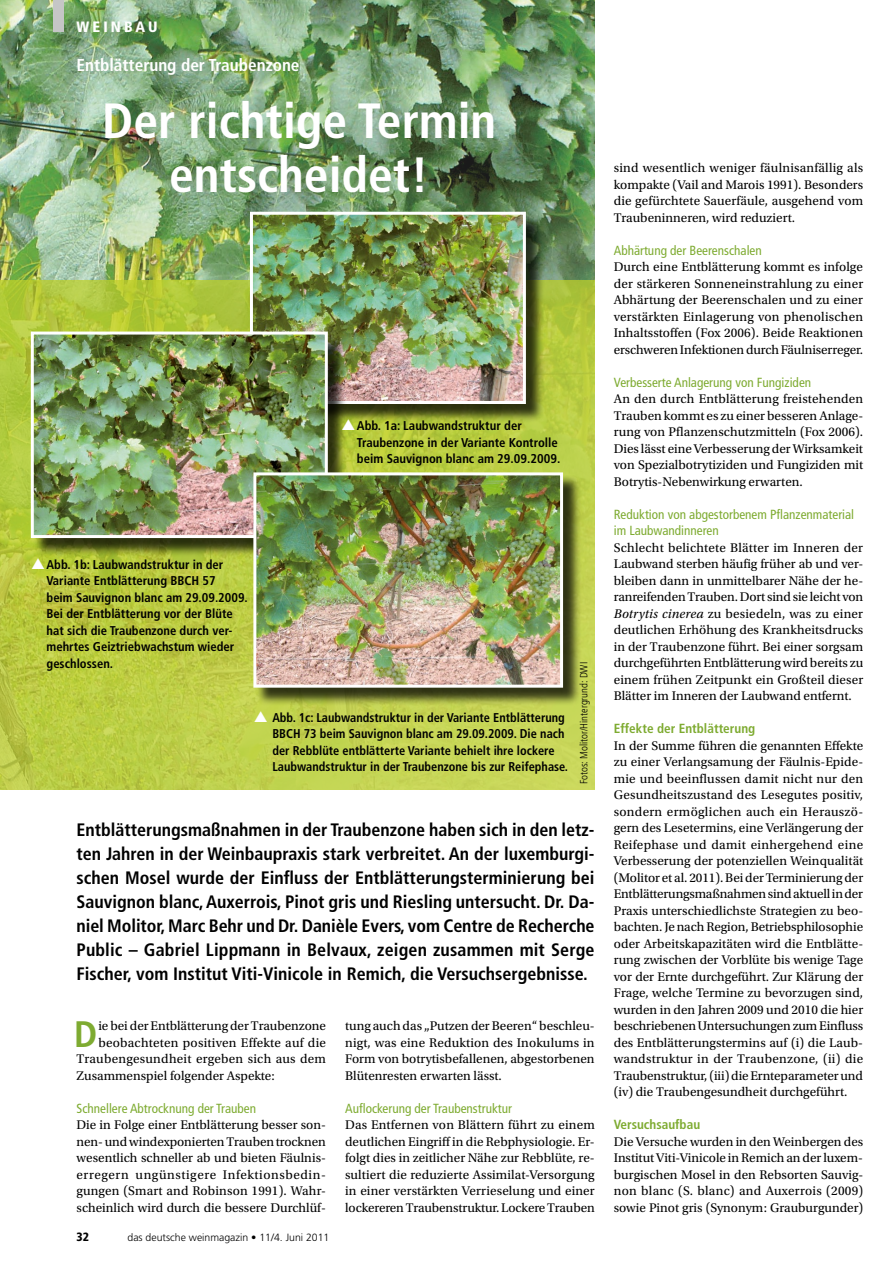
<style>
.page{position:relative;width:893px;height:1263px;background:#fff}
.page>*{position:absolute;margin:0;border:0;box-sizing:border-box;transform-origin:0 0}
.t1{font:700 condensed 49.5px/54px "Frutiger LT Std";color:#fff;text-align:center}
.t2{font:700 condensed 36.9px "Frutiger LT Std";color:#7eab31}
.t3{font:700 condensed 18px/24px "Frutiger LT Std";color:#000;text-align:justify}
.t4{font:700 condensed 17.25px "Frutiger LT Std";color:#fff}
.t5{font:900 condensed 15px "Frutiger LT Std";letter-spacing:.21em;color:#fff}
.t6{font:13.2px/16.5px "Utopia Std";color:#000;text-align:justify}
.t7{font:condensed 13.2px/16.5px "Frutiger LT Std";color:#7eab31}
.t8{font:13.2px "Utopia Std";letter-spacing:.02em;color:#000}
.t9{font:700 condensed 13.2px "Frutiger LT Std";color:#7eab31}
.t10{font:700 condensed 12.75px/16.5px "Frutiger LT Std";color:#000}
.t11{font:900 condensed 12px "Frutiger LT Std";color:#000}
.t12{font:300 10.5px "Frutiger LT Std";color:#000}
.t13{font:300 condensed 10.5px "Frutiger LT Std";color:#000}
.s1{font-style:italic}
</style>
<div class="page">
<img style="left:0;top:0;width:595px;height:281px">
<svg style="left:0;top:281px;width:595px;height:509px;background:#bccd46"></svg>
<div style="left:252px;top:214px;width:292px;height:208px;background:#000;opacity:.75"></div>
<img style="left:254px;top:216px;width:268px;height:184px">
<div style="left:250px;top:212px;width:276px;height:192px;border:3px solid #fff"></div>
<div style="left:33px;top:334px;width:313px;height:223px;background:#000;opacity:.75"></div>
<img style="left:35px;top:336px;width:289px;height:198px">
<div style="left:31px;top:332px;width:297px;height:206px;border:3px solid #fff"></div>
<div style="left:256px;top:475px;width:326px;height:231px;background:#000;opacity:.75"></div>
<img style="left:257px;top:476px;width:302px;height:208px">
<div style="left:253px;top:472px;width:310px;height:216px;border:3px solid #fff"></div>
<div style="left:53px;top:0;width:11px;height:32px;background:#c5c6c6"></div>
<svg style="left:342px;top:419px;width:13px;height:11px"></svg>
<svg style="left:32px;top:558px;width:12px;height:11px"></svg>
<svg style="left:254px;top:710px;width:13px;height:11px"></svg>
<p class="t5" style="left:77px;top:18px;width:82px">WEINBAU</p>
<h3 class="t4" style="left:77px;top:55px;width:225px">Entblätterung der Traubenzone</h3>
<h1 class="t1" style="left:102px;top:94px;width:395px">Der richtige Termin entscheidet!</h1>
<p class="t10" style="left:357px;top:418px;width:205px">Abb. 1a: Laubwandstruktur der<br>Traubenzone in der Variante Kontrolle beim Sauvignon blanc am 29.09.2009.</p>
<p class="t10" style="left:47px;top:556px;width:203px">Abb. 1b: Laubwandstruktur in der<br>Variante Entblätterung BBCH 57<br>beim Sauvignon blanc am 29.09.2009.<br>Bei der Entblätterung vor der Blüte hat sich die Traubenzone durch ver&shy;mehrtes Geiztriebwachstum wieder geschlossen.</p>
<p class="t10" style="left:272px;top:709px;width:297px">Abb. 1c: Laubwandstruktur in der Variante Entblätterung BBCH 73 beim Sauvignon blanc am 29.09.2009. Die nach der Rebblüte entblätterte Variante behielt ihre lockere Laubwandstruktur in der Traubenzone bis zur Reifephase.</p>
<p class="t13" style="left:578px;top:784px;width:123px;rotate:-90deg">Fotos: Molitor/Hintergrund: DWI</p>
<p class="t3" style="left:77px;top:818px;width:520px">Entblätterungsmaßnahmen in der Traubenzone haben sich in den letz&shy;ten Jahren in der Weinbaupraxis stark verbreitet. An der luxemburgi&shy;schen Mosel wurde der Einfluss der Entblätterungsterminierung bei Sauvignon blanc, Auxerrois, Pinot gris und Riesling untersucht. Dr. Da&shy;niel Molitor, Marc Behr und Dr. Danièle Evers, vom Centre de Recherche Public – Gabriel Lippmann in Belvaux, zeigen zusammen mit Serge Fischer, vom Institut Viti-Vinicole in Remich, die Versuchsergebnisse.</p>
<h2 class="t2" style="left:74px;top:1012px;width:25px">D</h2>
<p class="t6" style="left:98px;top:1018px;width:229px">ie bei der Entblätterung der Traubenzone</p>
<p class="t8" style="left:98px;top:1035px;width:229px">beobachteten positiven Effekte auf die</p>
<p class="t8" style="left:77px;top:1052px;width:251px">Traubengesundheit ergeben sich aus dem</p>
<p class="t6" style="left:77px;top:1067px;width:200px">Zusammenspiel folgender Aspekte:</p>
<p class="t7" style="left:77px;top:1100px;width:181px">Schnellere Abtrocknung der Trauben</p>
<p class="t6" style="left:77px;top:1117px;width:251px">Die in Folge einer Entblätterung besser son&shy;nen- und windexponierten Trauben trocknen wesentlich schneller ab und bieten Fäulnis&shy;erregern ungünstigere Infektionsbedin&shy;gungen (Smart and Robinson 1991). Wahr&shy;scheinlich wird durch die bessere Durchlüf-</p>
<p class="t11" style="left:77px;top:1230px;width:14px">32</p>
<p class="t12" style="left:128px;top:1231px;width:203px">das deutsche weinmagazin • 11/4. Juni 2011</p>
<p class="t6" style="left:345px;top:1018px;width:251px">tung auch das „Putzen der Beeren“ beschleu&shy;nigt, was eine Reduktion des Inokulums in Form von botrytisbefallenen, abgestorbenen Blütenresten erwarten lässt.</p>
<p class="t7" style="left:345px;top:1100px;width:168px">Auflockerung der Traubenstruktur</p>
<p class="t6" style="left:345px;top:1117px;width:251px">Das Entfernen von Blättern führt zu einem deutlichen Eingriff in die Rebphysiologie. Er&shy;folgt dies in zeitlicher Nähe zur Rebblüte, re&shy;sultiert die reduzierte Assimilat-Versorgung in einer verstärkten Verrieselung und einer lockereren Traubenstruktur. Lockere Trauben</p>
<p class="t6" style="left:614px;top:160px;width:251px">sind wesentlich weniger fäulnisanfällig als kompakte (Vail and Marois 1991). Besonders die gefürchtete Sauerfäule, ausgehend vom Traubeninneren, wird reduziert.</p>
<p class="t7" style="left:614px;top:242px;width:150px">Abhärtung der Beerenschalen</p>
<p class="t6" style="left:614px;top:259px;width:251px">Durch eine Entblätterung kommt es infolge der stärkeren Sonneneinstrahlung zu einer Abhärtung der Beerenschalen und zu einer verstärkten Einlagerung von phenolischen Inhaltsstoffen (Fox 2006). Beide Reaktionen erschweren Infektionen durch Fäulniserreger.</p>
<p class="t7" style="left:614px;top:374px;width:199px">Verbesserte Anlagerung von Fungiziden</p>
<p class="t6" style="left:614px;top:391px;width:251px">An den durch Entblätterung freistehenden Trauben kommt es zu einer besseren Anlage&shy;rung von Pflanzenschutzmitteln (Fox 2006).<br>Dies lässt eine Verbesserung der Wirksamkeit von Spezialbotrytiziden und Fungiziden mit Botrytis-Nebenwirkung erwarten.</p>
<p class="t7" style="left:614px;top:506px;width:242px">Reduktion von abgestorbenem Pflanzenmaterial im Laubwandinneren</p>
<p class="t6" style="left:614px;top:539px;width:251px">Schlecht belichtete Blätter im Inneren der Laubwand sterben häufig früher ab und ver&shy;bleiben dann in unmittelbarer Nähe der he&shy;ranreifenden Trauben. Dort sind sie leicht von <span class="s1">Botrytis cinerea</span> zu besiedeln, was zu einer deutlichen Erhöhung des Krankheitsdrucks in der Traubenzone führt. Bei einer sorgsam durchgeführten Entblätterung wird bereits zu einem frühen Zeitpunkt ein Großteil dieser Blätter im Inneren der Laubwand entfernt.</p>
<p class="t9" style="left:614px;top:721px;width:143px">Effekte der Entblätterung</p>
<p class="t6" style="left:614px;top:737px;width:251px">In der Summe führen die genannten Effekte zu einer Verlangsamung der Fäulnis-Epide&shy;mie und beeinflussen damit nicht nur den Gesundheitszustand des Lesegutes positiv, sondern ermöglichen auch ein Herauszö&shy;gern des Lesetermins, eine Verlängerung der Reifephase und damit einhergehend eine Verbesserung der potenziellen Weinqualität (Molitor et al. 2011). Bei der Terminierung der Entblätterungsmaßnahmen sind aktuell in der Praxis unterschiedlichste Strategien zu beo&shy;bachten. Je nach Region, Betriebsphilosophie oder Arbeitskapazitäten wird die Entblätte&shy;rung zwischen der Vorblüte bis wenige Tage vor der Ernte durchgeführt. Zur Klärung der Frage, welche Termine zu bevorzugen sind, wurden in den Jahren 2009 und 2010 die hier beschriebenen Untersuchungen zum Einfluss des Entblätterungstermins auf (i) die Laub&shy;wandstruktur in der Traubenzone, (ii) die Traubenstruktur, (iii) die Ernteparameter und (iv) die Traubengesundheit durchgeführt.</p>
<p class="t9" style="left:614px;top:1117px;width:88px">Versuchsaufbau</p>
<p class="t6" style="left:614px;top:1133px;width:251px;text-align:left">Die Versuche wurden in den Weinbergen des Institut Viti-Vinicole in Remich an der luxem&shy;burgischen Mosel in den Rebsorten Sauvig&shy;non blanc (S. blanc) and Auxerrois (2009) sowie Pinot gris (Synonym: Grauburgunder)</p>
</div>
